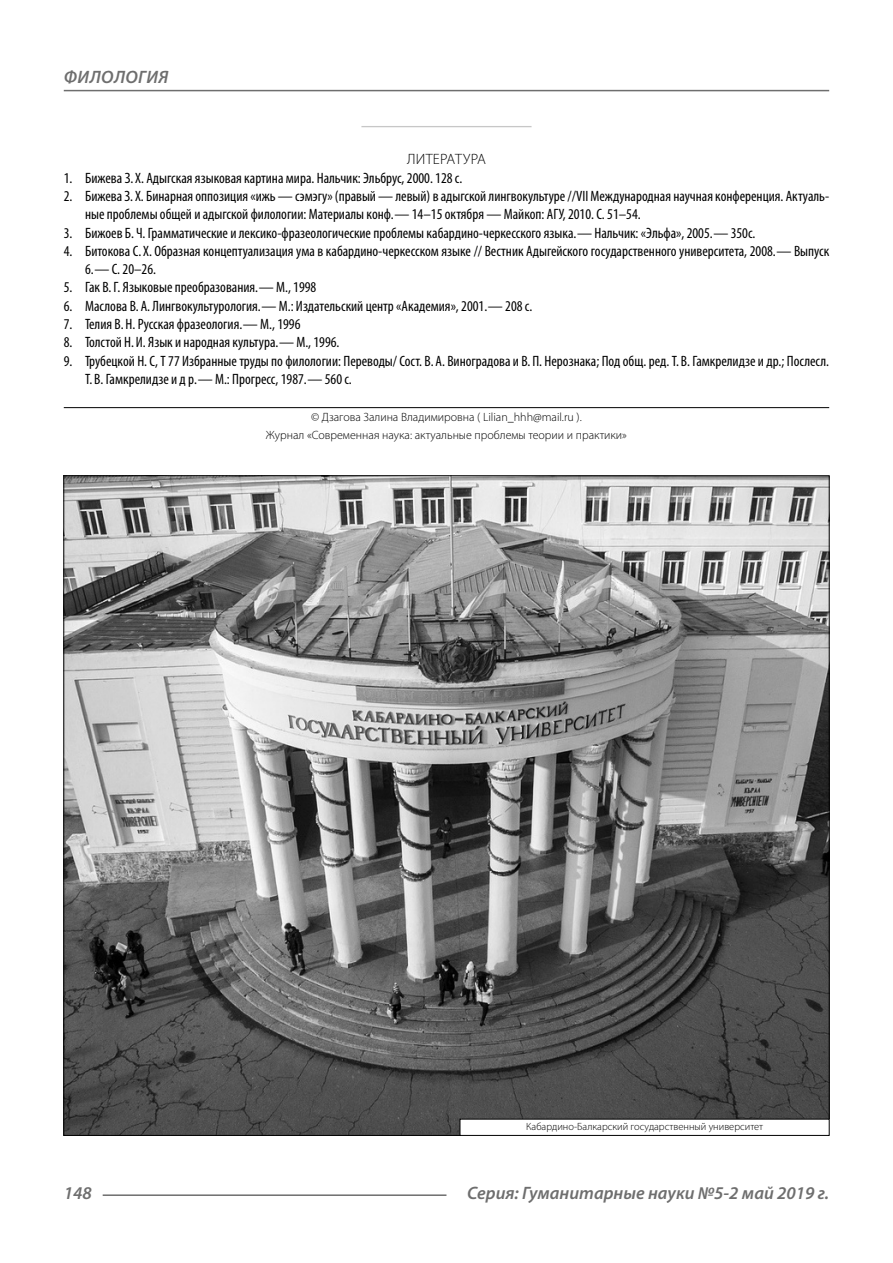
<style>
.page{position:relative;width:893px;height:1263px;background:#fff}
.page>*{position:absolute;margin:0;border:0;box-sizing:border-box;transform-origin:0 0}
.t1{font:italic 600 18px "Myriad Pro";color:#6e6e6e}
.t2{font:condensed 15px/18.3px "Myriad Pro";color:#000}
.Literature{font:300 15px "Myriad Pro";letter-spacing:.02em;color:#000}
.Copy{font:300 12px/18.3px "Myriad Pro";color:#000;text-align:center}
.Author-doc{font:300 10.5px "Myriad Pro";color:#000}
</style>
<div class="page">
<div style="left:361px;top:126px;width:170px;height:6px;background:#c7c7c7"></div>
<div style="left:64px;top:127px;width:765px;height:1136px;background:#fff"></div>
<hr style="left:64px;top:407px;width:765px;height:1px;background:#000">
<img style="left:65px;top:477px;width:763px;height:657px">
<div style="left:460px;top:1119px;width:369px;height:16px;background:#fff"></div>
<div style="left:460px;top:1119px;width:370px;height:17px;border:1px solid #000"></div>
<hr style="left:103px;top:1194px;width:343px;height:2px;background:#6e6e6e">
<hr style="left:64px;top:90px;width:765px;height:1px;background:#6e6e6e">
<p class="t1" style="left:64px;top:66px;width:26px">Филология</p>
<p class="Literature" style="left:407px;top:150px;width:80px">ЛИТЕРАТУРА</p>
<p class="t2" style="left:64px;top:168px;width:400px">1. Бижева З.Х. Адыгская языковая картина мира. Нальчик: Эльбрус, 2000. 128 с.</p>
<p class="t2" style="left:85px;top:187px;width:746px;text-indent:-21px">2. Бижева З.Х. Бинарная оппозиция «ижь — сэмэгу» (правый — левый) в адыгской лингвокультуре //VII Международная научная конференция. Актуаль&shy;ные проблемы общей и адыгской филологии: Материалы конф.— 14–15 октября — Майкоп: АГУ, 2010. С. 51–54.</p>
<p class="t2" style="left:64px;top:223px;width:693px">3. Бижоев Б. Ч. Грамматические и лексико-фразеологические проблемы кабардино-черкесского языка.— Нальчик: «Эльфа», 2005.— 350с.</p>
<p class="t2" style="left:85px;top:242px;width:746px;text-indent:-21px">4. Битокова С.Х. Образная концептуализация ума в кабардино-черкесском языке // Вестник Адыгейского государственного университета, 2008.— Выпуск<br>6.— С. 20–26.</p>
<p class="t2" style="left:64px;top:278px;width:254px">5. Гак В.Г. Языковые преобразования.— М., 1998</p>
<p class="t2" style="left:64px;top:296px;width:470px">6. Маслова В. А. Лингвокультурология.— М.: Издательский центр «Академия», 2001.— 208 с.</p>
<p class="t2" style="left:64px;top:315px;width:238px">7. Телия В. Н. Русская фразеология.— М., 1996</p>
<p class="t2" style="left:64px;top:333px;width:277px">8. Толстой Н. И. Язык и народная культура.— М., 1996.</p>
<p class="t2" style="left:85px;top:351px;width:746px;text-indent:-21px">9. Трубецкой Н. С, Т 77 Избранные труды по филологии: Переводы/ Сост. В. А. Виноградова и В. П. Нерознака; Под общ. ред. Т. В. Гамкрелидзе и др.; Послесл.<br>Т. В. Гамкрелидзе и д р.— М.: Прогресс, 1987.— 560 с.</p>
<p class="Copy" style="left:266px;top:407px;width:363px">© Дзагова Залина Владимировна ( Lilian_hhh@mail.ru ).<br>Журнал «Современная наука: актуальные проблемы теории и практики»</p>
<p class="Author-doc" style="left:526px;top:1120px;width:239px">Кабардино-Балкарский государственный университет</p>
<p class="t1" style="left:64px;top:1182px;width:30px">148</p>
<p class="t1" style="left:467px;top:1182px;width:364px">Серия: Гуманитарные науки №5-2 май 2019 г.</p>
</div>
